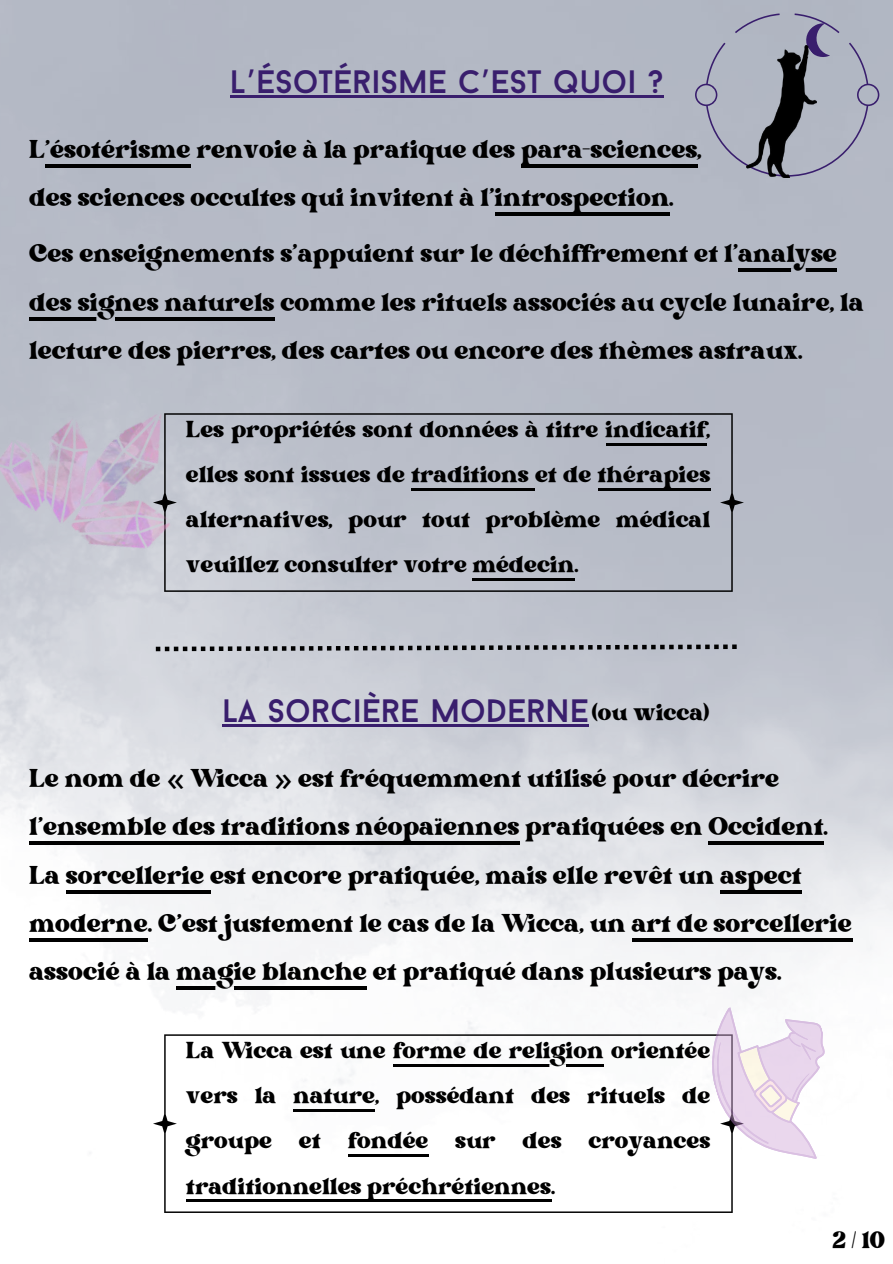
<style>
.page{position:relative;width:893px;height:1264px;background:#fff}
.page>*{position:absolute;margin:0;border:0;box-sizing:border-box;transform-origin:0 0}
.t1{font:35.1px/48.3px "Bright";color:#000}
.t2{font:33px "Bright";color:#000}
.t3{font:32.4px "Baron Neue";color:#391e6d}
.t4{font:32.1px/45px "Bright";color:#000;text-align:justify}
.s1{font-family:"Noto Sans Gurmukhi"}
.s2{font-family:"Bright";font-size:32.1px;color:#000}
.s3{font-family:"Noto Sans"}
</style>
<div class="page">
<img style="left:0;top:0;width:892px;height:1213px">
<svg style="left:153px;top:1034px;width:591px;height:178px"></svg>
<svg style="left:695px;top:13px;width:184px;height:164px;background:#abafbe"></svg>
<img style="left:746px;top:46px;width:70px;height:131px">
<svg style="left:153px;top:413px;width:591px;height:179px;background:#b7bbc6"></svg>
<hr style="left:605px;top:443px;width:101px;height:3px;background:#000">
<hr style="left:411px;top:488px;width:124px;height:3px;background:#000">
<hr style="left:597px;top:488px;width:113px;height:3px;background:#000">
<hr style="left:472px;top:578px;width:102px;height:3px;background:#000">
<svg style="left:156px;top:644px;width:580px;height:7px;background:#85878e"></svg>
<svg style="left:694px;top:984px;width:162px;height:196px"></svg>
<img style="left:0;top:365px;width:204px;height:203px">
<hr style="left:230px;top:96px;width:433px;height:2px;background:#391e6d">
<hr style="left:45px;top:164px;width:146px;height:4px;background:#000">
<hr style="left:521px;top:164px;width:176px;height:4px;background:#000">
<hr style="left:495px;top:213px;width:174px;height:3px;background:#000">
<hr style="left:222px;top:724px;width:366px;height:2px;background:#391e6d">
<hr style="left:29px;top:841px;width:490px;height:3px;background:#000">
<hr style="left:708px;top:841px;width:115px;height:3px;background:#000">
<svg style="left:66px;top:889px;width:144px;height:4px"></svg>
<svg style="left:720px;top:889px;width:82px;height:4px"></svg>
<hr style="left:29px;top:938px;width:119px;height:3px;background:#000">
<hr style="left:631px;top:938px;width:221px;height:3px;background:#000">
<hr style="left:177px;top:986px;width:190px;height:4px;background:#000">
<hr style="left:393px;top:1064px;width:211px;height:2px;background:#000">
<hr style="left:293px;top:1109px;width:82px;height:2px;background:#000">
<hr style="left:348px;top:1154px;width:81px;height:2px;background:#000">
<hr style="left:186px;top:1199px;width:365px;height:2px;background:#000">
<svg style="left:738px;top:268px;width:99px;height:4px"></svg>
<hr style="left:29px;top:317px;width:246px;height:3px;background:#000">
<p class="t3" style="left:230px;top:69px;width:435px">L<span class="s1">’</span>ÉSOTÉRISME C<span class="s1">’</span>EST QUOI ?</p>
<p class="t1" style="left:29px;top:127px;width:674px">L’ésotérisme renvoie à la pratique des para-sciences, des sciences occultes qui invitent à l’introspection.</p>
<p class="t1" style="left:29px;top:232px;width:836px">Ces enseignements s’appuient sur le déchiffrement et l’analyse des signes naturels comme les rituels associés au cycle lunaire, la lecture des pierres, des cartes ou encore des thèmes astraux.</p>
<p class="t4" style="left:186px;top:409px;width:525px">Les propriétés sont données à titre indicatif, elles sont issues de traditions et de thérapies alternatives, pour tout problème médical veuillez consulter votre médecin.</p>
<p class="t3" style="left:222px;top:697px;width:489px">LA SORCIÈRE MODERNE<span class="s2">(ou wicca)</span></p>
<p class="t1" style="left:29px;top:756px;width:824px">Le nom de <span class="s3">«</span> Wicca <span class="s3">»</span> est fréquemment utilisé pour décrire l’ensemble des traditions néopaïennes pratiquées en Occident.<br>La sorcellerie est encore pratiquée, mais elle revêt un aspect moderne. C’est justement le cas de la Wicca, un art de sorcellerie associé à la magie blanche et pratiqué dans plusieurs pays.</p>
<p class="t4" style="left:186px;top:1030px;width:525px">La Wicca est une forme de religion orientée vers la nature, possédant des rituels de groupe et fondée sur des croyances traditionnelles préchrétiennes.</p>
<p class="t2" style="left:832px;top:1226px;width:54px">2/10</p>
</div>
